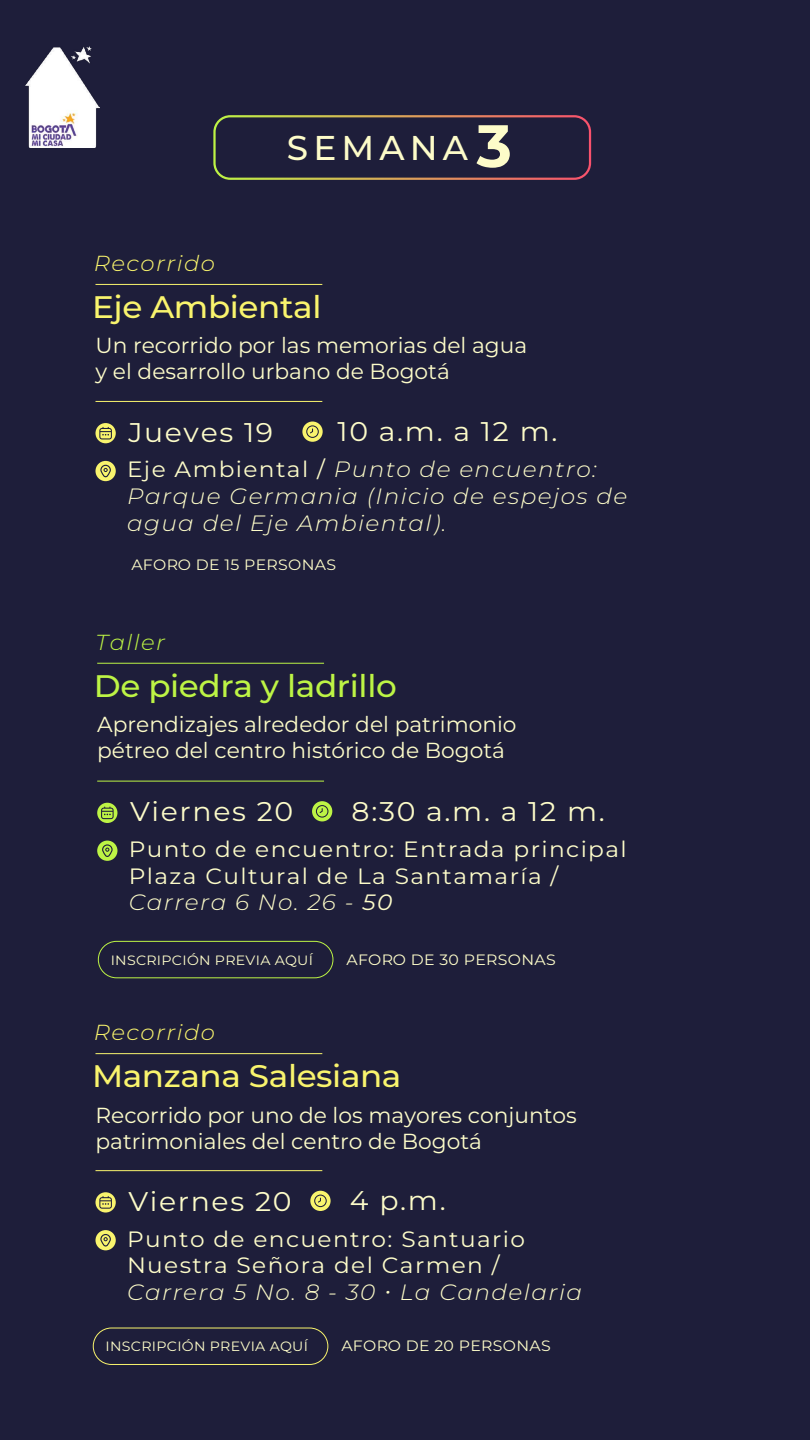
<style>
.page{position:relative;width:810px;height:1440px;background:#1e1e3a}
.page>*{position:absolute;margin:0;border:0;box-sizing:border-box;transform-origin:0 0}
.t1{font:100 34.35px "Montserrat";letter-spacing:.15em;color:#fdfcc9}
.t2{font:100 31.12px "Montserrat";letter-spacing:-.01em;color:#f9f46d;scale:1.05 1}
.t3{font:100 31.12px "Montserrat";letter-spacing:-.01em;color:#bdf445;scale:1.05 1}
.t4{font:100 27px "Montserrat";letter-spacing:.06em;color:#fdfcc9;scale:1.05 1}
.t5{font:italic 100 22.2px/26.6px "Montserrat";letter-spacing:.06em;color:#fdfcc9;scale:1.05 1}
.t6{font:100 22.2px/26.6px "Montserrat";letter-spacing:.06em;color:#fdfcc9;scale:1.05 1}
.t7{font:100 21.75px/26.1px "Montserrat";color:#fdfcc9}
.t8{font:italic 100 21.75px "Montserrat";letter-spacing:.06em;color:#f9f46d;scale:1.05 1}
.t9{font:italic 100 21.75px "Montserrat";letter-spacing:.06em;color:#bdf445;scale:1.05 1}
.t10{font:100 15px "Montserrat";letter-spacing:.02em;color:#fdfcc9;scale:1.05 1}
.t11{font:100 13.5px "Montserrat";letter-spacing:.02em;color:#fdfcc9;scale:1.05 1}
.s1{font-size:59.7px}
.s2{font-style:normal}
</style>
<div class="page">
<img style="left:25px;top:47px;width:74px;height:101px">
<hr style="left:97px;top:663px;width:227px;height:1px;background:#bdf445">
<hr style="left:97px;top:781px;width:227px;height:1px;background:#bdf445">
<svg style="left:97px;top:803px;width:20px;height:20px"></svg>
<svg style="left:101px;top:807px;width:13px;height:12px"></svg>
<div style="left:97px;top:841px;width:20px;height:20px;background:#bdf445;border-radius:50%"></div>
<svg style="left:102px;top:844px;width:11px;height:13px"></svg>
<div style="left:312px;top:801px;width:20px;height:20px;background:#bdf445;border-radius:50%"></div>
<svg style="left:316px;top:805px;width:12px;height:13px"></svg>
<div style="left:98px;top:941px;width:235px;height:37px;border:1px solid #bdf445;border-radius:18px"></div>
<hr style="left:95px;top:284px;width:227px;height:1px;background:#f9f46d">
<hr style="left:95px;top:401px;width:227px;height:1px;background:#f9f46d">
<svg style="left:95px;top:423px;width:21px;height:20px"></svg>
<svg style="left:99px;top:427px;width:13px;height:12px"></svg>
<div style="left:95px;top:461px;width:21px;height:20px;background:#f9f46d;border-radius:50%"></div>
<svg style="left:100px;top:465px;width:11px;height:12px"></svg>
<div style="left:302px;top:422px;width:21px;height:20px;background:#f9f46d;border-radius:50%"></div>
<svg style="left:306px;top:425px;width:13px;height:13px"></svg>
<hr style="left:95px;top:1053px;width:227px;height:1px;background:#f9f46d">
<hr style="left:95px;top:1170px;width:227px;height:1px;background:#f9f46d">
<svg style="left:95px;top:1192px;width:21px;height:21px"></svg>
<svg style="left:99px;top:1196px;width:13px;height:13px"></svg>
<div style="left:95px;top:1230px;width:21px;height:20px;background:#f9f46d;border-radius:50%"></div>
<svg style="left:100px;top:1234px;width:11px;height:13px"></svg>
<svg style="left:310px;top:1191px;width:21px;height:20px"></svg>
<svg style="left:314px;top:1195px;width:13px;height:12px"></svg>
<div style="left:93px;top:1328px;width:235px;height:37px;border:1px solid #f9f46d;border-radius:18px"></div>
<div style="left:213px;top:115px;width:378px;height:65px;border:2px solid #fff;border-radius:16px"></div>
<h1 class="t1" style="left:287px;top:124px;width:227px">SEMANA<span class="s1">3</span></h1>
<p class="t8" style="left:94px;top:249px;width:117px">Recorrido</p>
<h2 class="t2" style="left:92px;top:286px;width:220px">Eje Ambiental</h2>
<p class="t7" style="left:95px;top:332px;width:433px">Un recorrido por las memorias del agua y el desarrollo urbano de Bogotá</p>
<p class="t4" style="left:128px;top:414px;width:139px">Jueves 19</p>
<p class="t4" style="left:337px;top:414px;width:211px">10 a.m. a 12 m.</p>
<p class="t5" style="left:127px;top:456px;width:478px"><span class="s2">Eje Ambiental /</span> Punto de encuentro:<br>Parque Germania (Inicio de espejos de agua del Eje Ambiental).</p>
<p class="t10" style="left:131px;top:554px;width:196px">AFORO DE 15 PERSONAS</p>
<p class="t9" style="left:96px;top:628px;width:68px">Taller</p>
<h2 class="t3" style="left:94px;top:665px;width:290px">De piedra y ladrillo</h2>
<p class="t7" style="left:97px;top:711px;width:421px">Aprendizajes alrededor del patrimonio pétreo del centro histórico de Bogotá</p>
<p class="t4" style="left:130px;top:794px;width:157px">Viernes 20</p>
<p class="t4" style="left:352px;top:793px;width:243px">8:30 a.m. a 12 m.</p>
<p class="t6" style="left:129px;top:835px;width:476px">Punto de encuentro: Entrada principal<br>Plaza Cultural de La Santamaría /</p>
<p class="t5" style="left:129px;top:888px;width:253px">Carrera 6 No. 26 - 50</p>
<p class="t11" style="left:111px;top:951px;width:194px">INSCRIPCIÓN PREVIA AQUÍ</p>
<p class="t10" style="left:346px;top:949px;width:201px">AFORO DE 30 PERSONAS</p>
<p class="t8" style="left:94px;top:1018px;width:117px">Recorrido</p>
<h2 class="t2" style="left:92px;top:1055px;width:296px">Manzana Salesiana</h2>
<p class="t7" style="left:95px;top:1101px;width:483px">Recorrido por uno de los mayores conjuntos patrimoniales del centro de Bogotá</p>
<p class="t4" style="left:128px;top:1183px;width:157px">Viernes 20</p>
<p class="t4" style="left:350px;top:1183px;width:93px">4 p.m.</p>
<p class="t6" style="left:127px;top:1225px;width:381px">Punto de encuentro: Santuario<br>Nuestra Señora del Carmen /</p>
<p class="t5" style="left:127px;top:1278px;width:435px">Carrera 5 No. 8 - 30 La Candelaria</p>
<p class="t11" style="left:106px;top:1337px;width:194px">INSCRIPCIÓN PREVIA AQUÍ</p>
<p class="t10" style="left:341px;top:1336px;width:201px">AFORO DE 20 PERSONAS</p>
</div>
